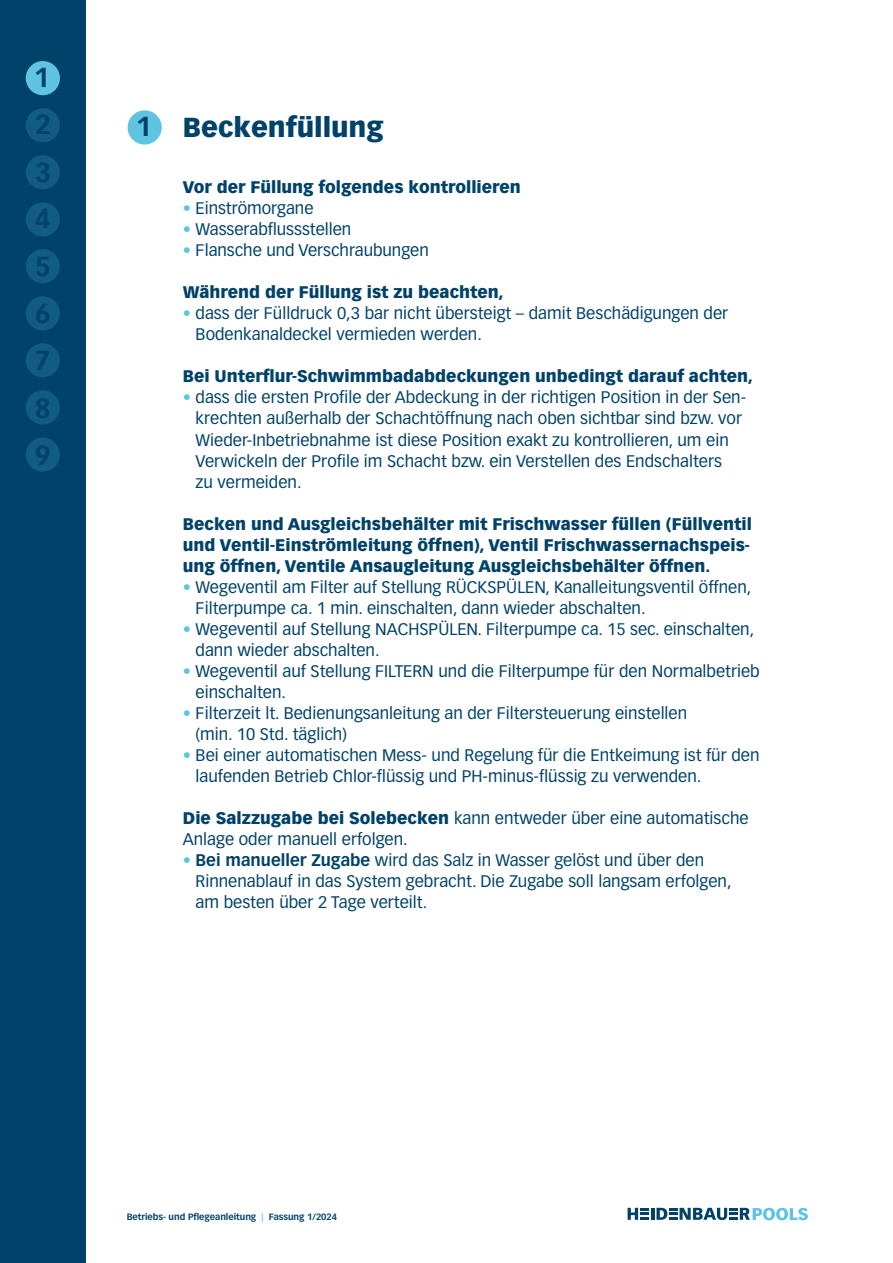
<style>
.page{position:relative;width:893px;height:1263px;background:#fff}
.page>*{position:absolute;margin:0;border:0;box-sizing:border-box;transform-origin:0 0}
.t1{font:900 27px "Vectora LT Std";letter-spacing:-.005em;color:#00426a}
.t2{font:700 27px/47.7px "Vectora LT Std";color:#00426a;text-align:justify}
.t3{font:16.5px/21px "Vectora LT Std";color:#00426a}
.t4{font:900 16.5px/21px "Vectora LT Std";color:#00426a}
.t5{font:700 9px "Vectora LT Std";letter-spacing:-.005em;color:#00426a}
.s1{font-weight:700;color:#5fc4e1}
.s2{font-weight:900}
.s3{font-weight:700}
.s4{color:#5fc4e1}
</style>
<div class="page">
<div style="left:0;top:0;width:85px;height:1263px;background:#00426a"></div>
<svg style="left:628px;top:1208px;width:180px;height:12px"></svg>
<div style="left:26px;top:61px;width:34px;height:34px;background:#5fc4e1;border-radius:50%"></div>
<div style="left:26px;top:108px;width:34px;height:34px;background:#125b81;border-radius:50%"></div>
<div style="left:26px;top:155px;width:34px;height:34px;background:#125b81;border-radius:50%"></div>
<div style="left:26px;top:343px;width:34px;height:34px;background:#125b81;border-radius:50%"></div>
<div style="left:26px;top:390px;width:34px;height:35px;background:#125b81;border-radius:50%"></div>
<div style="left:26px;top:437px;width:34px;height:35px;background:#125b81;border-radius:50%"></div>
<div style="left:26px;top:296px;width:34px;height:34px;background:#125b81;border-radius:50%"></div>
<div style="left:26px;top:202px;width:34px;height:35px;background:#125b81;border-radius:50%"></div>
<div style="left:26px;top:249px;width:34px;height:34px;background:#125b81;border-radius:50%"></div>
<div style="left:128px;top:110px;width:34px;height:35px;background:#5fc4e1;border-radius:50%"></div>
<h1 class="t2" style="left:34px;top:54px;width:19px">1<br>2<br>3</h1>
<h1 class="t2" style="left:35px;top:195px;width:17px">4<br>5</h1>
<h1 class="t2" style="left:35px;top:290px;width:17px">6</h1>
<h1 class="t2" style="left:35px;top:337px;width:17px;line-height:47.1px">7<br>8<br>9</h1>
<h1 class="t2" style="left:136px;top:103px;width:17px">1</h1>
<h1 class="t1" style="left:183px;top:111px;width:202px">Beckenfüllung</h1>
<p class="t4" style="left:183px;top:177px;width:340px">Vor der Füllung folgendes kontrollieren</p>
<p class="t3" style="left:183px;top:198px;width:132px"><span class="s1">•</span> Einströmorgane</p>
<p class="t3" style="left:183px;top:219px;width:170px"><span class="s1">•</span> Wasserabflussstellen</p>
<p class="t3" style="left:183px;top:240px;width:247px"><span class="s1">•</span> Flansche und Verschraubungen</p>
<p class="t4" style="left:183px;top:282px;width:322px">Während der Füllung ist zu beachten,</p>
<p class="t3" style="left:196px;top:303px;width:534px;text-indent:-13px"><span class="s1">•</span> dass der Fülldruck 0,3 bar nicht übersteigt – damit Beschädigungen der<br>Bodenkanaldeckel vermieden werden.</p>
<p class="t4" style="left:183px;top:366px;width:572px">Bei Unterflur-Schwimmbadabdeckungen unbedingt darauf achten,</p>
<p class="t3" style="left:196px;top:387px;width:552px;text-indent:-13px"><span class="s1">•</span> dass die ersten Profile der Abdeckung in der richtigen Position in der Sen&shy;krechten außerhalb der Schachtöffnung nach oben sichtbar sind bzw. vor Wieder-Inbetriebnahme ist diese Position exakt zu kontrollieren, um ein Verwickeln der Profile im Schacht bzw. ein Verstellen des Endschalters<br>zu vermeiden.</p>
<p class="t4" style="left:183px;top:513px;width:571px">Becken und Ausgleichsbehälter mit Frischwasser füllen (Füllventil und Ventil-Einströmleitung öffnen), Ventil Frischwassernachspeis&shy;ung öffnen, Ventile Ansaugleitung Ausgleichsbehälter öffnen.</p>
<p class="t3" style="left:196px;top:576px;width:557px;text-indent:-13px"><span class="s1">•</span> Wegeventil am Filter auf Stellung RÜCKSPÜLEN, Kanalleitungsventil öffnen,<br>Filterpumpe ca. 1 min. einschalten, dann wieder abschalten.</p>
<p class="t3" style="left:196px;top:618px;width:560px;text-indent:-13px"><span class="s1">•</span> Wegeventil auf Stellung NACHSPÜLEN. Filterpumpe ca. 15 sec. einschalten, dann wieder abschalten.</p>
<p class="t3" style="left:196px;top:660px;width:566px;text-indent:-13px"><span class="s1">•</span> Wegeventil auf Stellung FILTERN und die Filterpumpe für den Normalbetrieb einschalten.</p>
<p class="t3" style="left:196px;top:702px;width:493px;text-indent:-13px"><span class="s1">•</span> Filterzeit lt. Bedienungsanleitung an der Filtersteuerung einstellen (min. 10 Std. täglich)</p>
<p class="t3" style="left:196px;top:744px;width:565px;text-indent:-13px"><span class="s1">•</span> Bei einer automatischen Mess- und Regelung für die Entkeimung ist für den laufenden Betrieb Chlor-flüssig und PH-minus-flüssig zu verwenden.</p>
<p class="t3" style="left:183px;top:807px;width:567px"><span class="s2">Die Salzzugabe bei Solebecken</span> kann entweder über eine automatische<br>Anlage oder manuell erfolgen.</p>
<p class="t3" style="left:196px;top:849px;width:537px;text-indent:-13px"><span class="s1">•</span> <span class="s3">Bei manueller Zugabe</span> wird das Salz in Wasser gelöst und über den<br>Rinnenablauf in das System gebracht. Die Zugabe soll langsam erfolgen, am besten über 2 Tage verteilt.</p>
<p class="t5" style="left:127px;top:1211px;width:212px">Betriebs- und Pflegeanleitung <span class="s4">|</span> Fassung 1/2024</p>
</div>
